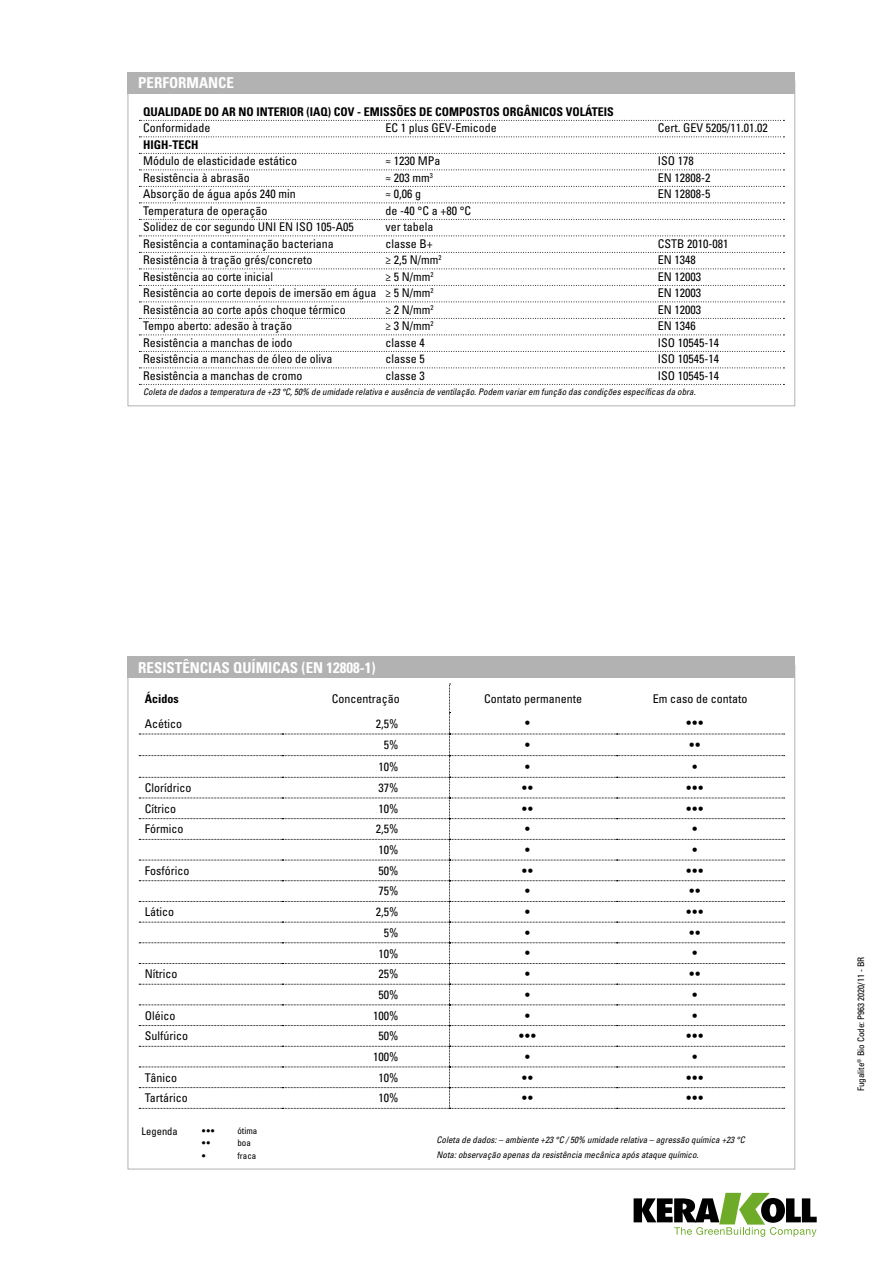
<style>
.page{position:relative;width:893px;height:1263px;background:#fff}
.page>*{position:absolute;margin:0;border:0;box-sizing:border-box;transform-origin:0 0}
.t1{font:700 condensed 15px "Univers LT Std";color:#fff}
.t2{font:condensed 12px "Univers LT Std";color:#000}
.t3{font:700 condensed 12px "Univers LT Std";color:#000}
.t4{font:12px "Helvetica Neue LT Std";color:#000}
.t5{font:condensed 10.5px "Univers LT Std";color:#000}
.t6{font:italic condensed 9px/15px "Univers LT Std";color:#000}
.t7{font:condensed 9px "Univers LT Std";color:#000}
.t8{font:9px "Helvetica Neue LT Std";color:#000}
</style>
<div class="page">
<svg style="left:634px;top:1193px;width:183px;height:44px"></svg>
<svg style="left:139px;top:120px;width:645px;height:1px"></svg>
<svg style="left:139px;top:136px;width:645px;height:1px"></svg>
<svg style="left:139px;top:153px;width:645px;height:1px"></svg>
<svg style="left:139px;top:169px;width:645px;height:1px"></svg>
<svg style="left:139px;top:186px;width:645px;height:1px"></svg>
<svg style="left:139px;top:202px;width:645px;height:1px"></svg>
<svg style="left:139px;top:219px;width:645px;height:1px"></svg>
<svg style="left:139px;top:235px;width:645px;height:1px"></svg>
<svg style="left:139px;top:252px;width:645px;height:1px"></svg>
<svg style="left:139px;top:268px;width:645px;height:1px"></svg>
<svg style="left:139px;top:285px;width:645px;height:1px"></svg>
<svg style="left:139px;top:301px;width:645px;height:1px"></svg>
<svg style="left:139px;top:318px;width:645px;height:1px"></svg>
<svg style="left:139px;top:334px;width:645px;height:1px"></svg>
<svg style="left:139px;top:351px;width:645px;height:1px"></svg>
<svg style="left:139px;top:367px;width:645px;height:1px"></svg>
<svg style="left:139px;top:384px;width:645px;height:1px"></svg>
<div style="left:128px;top:72px;width:667px;height:22px;background:#b3b2b2"></div>
<svg style="left:139px;top:684px;width:646px;height:425px"></svg>
<div style="left:128px;top:656px;width:667px;height:22px;background:#b3b2b2"></div>
<p class="t1" style="left:138px;top:74px;width:97px">PERFORMANCE</p>
<p class="t3" style="left:143px;top:104px;width:472px">QUALIDADE DO AR NO INTERIOR (IAQ) COV - EMISSÕES DE COMPOSTOS ORGÂNICOS VOLÁTEIS</p>
<p class="t2" style="left:143px;top:120px;width:69px">Conformidade</p>
<p class="t2" style="left:386px;top:120px;width:113px">EC 1 plus GEV-Emicode</p>
<p class="t2" style="left:658px;top:120px;width:111px">Cert. GEV 5205/11.01.02</p>
<p class="t3" style="left:143px;top:137px;width:57px">HIGH-TECH</p>
<p class="t2" style="left:143px;top:153px;width:155px">Módulo de elasticidade estático</p>
<p class="t2" style="left:386px;top:153px;width:56px">≈ 1230 MPa</p>
<p class="t2" style="left:658px;top:153px;width:37px">ISO 178</p>
<p class="t2" style="left:143px;top:170px;width:108px">Resistência à abrasão</p>
<p class="t2" style="left:386px;top:170px;width:49px">≈ 203 mm<sup>3</sup></p>
<p class="t2" style="left:658px;top:170px;width:54px">EN 12808-2</p>
<p class="t2" style="left:143px;top:186px;width:154px">Absorção de água após 240 min</p>
<p class="t2" style="left:386px;top:186px;width:37px">≈ 0,06 g</p>
<p class="t2" style="left:658px;top:186px;width:54px">EN 12808-5</p>
<p class="t2" style="left:143px;top:203px;width:126px">Temperatura de operação</p>
<p class="t2" style="left:386px;top:203px;width:87px">de -40 °C a +80 °C</p>
<p class="t2" style="left:143px;top:219px;width:212px">Solidez de cor segundo UNI EN ISO 105-A05</p>
<p class="t2" style="left:386px;top:219px;width:49px">ver tabela</p>
<p class="t2" style="left:143px;top:236px;width:192px">Resistência a contaminação bacteriana</p>
<p class="t2" style="left:386px;top:236px;width:49px">classe B+</p>
<p class="t2" style="left:658px;top:236px;width:72px">CSTB 2010-081</p>
<p class="t2" style="left:143px;top:252px;width:171px">Resistência à tração grés/concreto</p>
<p class="t2" style="left:386px;top:252px;width:57px">≥ 2,5 N/mm<sup>2</sup></p>
<p class="t2" style="left:658px;top:252px;width:39px">EN 1348</p>
<p class="t2" style="left:143px;top:269px;width:131px">Resistência ao corte inicial</p>
<p class="t2" style="left:386px;top:269px;width:49px">≥ 5 N/mm<sup>2</sup></p>
<p class="t2" style="left:658px;top:269px;width:45px">EN 12003</p>
<p class="t2" style="left:143px;top:285px;width:292px">Resistência ao corte depois de imersão em água ≥ 5 N/mm<sup>2</sup></p>
<p class="t2" style="left:658px;top:285px;width:45px">EN 12003</p>
<p class="t2" style="left:143px;top:302px;width:204px">Resistência ao corte após choque térmico</p>
<p class="t2" style="left:386px;top:302px;width:49px">≥ 2 N/mm<sup>2</sup></p>
<p class="t2" style="left:658px;top:302px;width:45px">EN 12003</p>
<p class="t2" style="left:143px;top:318px;width:151px">Tempo aberto: adesão à tração</p>
<p class="t2" style="left:386px;top:318px;width:49px">≥ 3 N/mm<sup>2</sup></p>
<p class="t2" style="left:658px;top:318px;width:39px">EN 1346</p>
<p class="t2" style="left:143px;top:335px;width:151px">Resistência a manchas de iodo</p>
<p class="t2" style="left:386px;top:335px;width:41px">classe 4</p>
<p class="t2" style="left:658px;top:335px;width:63px">ISO 10545-14</p>
<p class="t2" style="left:143px;top:351px;width:191px">Resistência a manchas de óleo de oliva</p>
<p class="t2" style="left:386px;top:351px;width:41px">classe 5</p>
<p class="t2" style="left:658px;top:351px;width:63px">ISO 10545-14</p>
<p class="t2" style="left:143px;top:368px;width:161px">Resistência a manchas de cromo</p>
<p class="t2" style="left:386px;top:368px;width:41px">classe 3</p>
<p class="t2" style="left:658px;top:368px;width:63px">ISO 10545-14</p>
<p class="t6" style="left:143px;top:384px;width:554px">Coleta de dados a temperatura de +23 °C, 50% de umidade relativa e ausência de ventilação. Podem variar em função das condições específicas da obra.</p>
<p class="t1" style="left:138px;top:658px;width:239px">RESISTÊNCIAS QUÍMICAS (EN 12808-1)</p>
<p class="t3" style="left:145px;top:691px;width:35px">Ácidos</p>
<p class="t2" style="left:332px;top:691px;width:70px">Concentração</p>
<p class="t2" style="left:484px;top:691px;width:100px">Contato permanente</p>
<p class="t2" style="left:653px;top:691px;width:96px">Em caso de contato</p>
<p class="t2" style="left:145px;top:716px;width:39px">Acético</p>
<p class="t2" style="left:376px;top:716px;width:24px">2,5%</p>
<p class="t4" style="left:525px;top:716px;width:7px">•</p>
<p class="t4" style="left:686px;top:716px;width:19px">•••</p>
<p class="t2" style="left:384px;top:737px;width:16px">5%</p>
<p class="t4" style="left:525px;top:738px;width:7px">•</p>
<p class="t4" style="left:689px;top:738px;width:13px">••</p>
<p class="t2" style="left:379px;top:759px;width:21px">10%</p>
<p class="t4" style="left:525px;top:759px;width:7px">•</p>
<p class="t4" style="left:692px;top:759px;width:7px">•</p>
<p class="t2" style="left:145px;top:780px;width:48px">Clorídrico</p>
<p class="t2" style="left:379px;top:780px;width:21px">37%</p>
<p class="t4" style="left:522px;top:780px;width:13px">••</p>
<p class="t4" style="left:686px;top:780px;width:19px">•••</p>
<p class="t2" style="left:145px;top:801px;width:33px">Cítrico</p>
<p class="t2" style="left:379px;top:801px;width:21px">10%</p>
<p class="t4" style="left:522px;top:801px;width:13px">••</p>
<p class="t4" style="left:686px;top:801px;width:19px">•••</p>
<p class="t2" style="left:145px;top:821px;width:40px">Fórmico</p>
<p class="t2" style="left:376px;top:821px;width:24px">2,5%</p>
<p class="t4" style="left:525px;top:822px;width:7px">•</p>
<p class="t4" style="left:692px;top:822px;width:7px">•</p>
<p class="t2" style="left:379px;top:842px;width:21px">10%</p>
<p class="t4" style="left:525px;top:842px;width:7px">•</p>
<p class="t4" style="left:692px;top:842px;width:7px">•</p>
<p class="t2" style="left:145px;top:863px;width:46px">Fosfórico</p>
<p class="t2" style="left:379px;top:863px;width:21px">50%</p>
<p class="t4" style="left:522px;top:863px;width:13px">••</p>
<p class="t4" style="left:686px;top:863px;width:19px">•••</p>
<p class="t2" style="left:379px;top:883px;width:21px">75%</p>
<p class="t4" style="left:525px;top:884px;width:7px">•</p>
<p class="t4" style="left:689px;top:884px;width:13px">••</p>
<p class="t2" style="left:145px;top:904px;width:31px">Lático</p>
<p class="t2" style="left:376px;top:904px;width:24px">2,5%</p>
<p class="t4" style="left:525px;top:905px;width:7px">•</p>
<p class="t4" style="left:686px;top:905px;width:19px">•••</p>
<p class="t2" style="left:384px;top:925px;width:16px">5%</p>
<p class="t4" style="left:525px;top:925px;width:7px">•</p>
<p class="t4" style="left:689px;top:925px;width:13px">••</p>
<p class="t2" style="left:379px;top:946px;width:21px">10%</p>
<p class="t4" style="left:525px;top:946px;width:7px">•</p>
<p class="t4" style="left:692px;top:946px;width:7px">•</p>
<p class="t2" style="left:145px;top:966px;width:34px">Nítrico</p>
<p class="t2" style="left:379px;top:966px;width:21px">25%</p>
<p class="t4" style="left:525px;top:967px;width:7px">•</p>
<p class="t4" style="left:689px;top:967px;width:13px">••</p>
<p class="t2" style="left:379px;top:987px;width:21px">50%</p>
<p class="t4" style="left:525px;top:987px;width:7px">•</p>
<p class="t4" style="left:692px;top:987px;width:7px">•</p>
<p class="t2" style="left:145px;top:1008px;width:32px">Oléico</p>
<p class="t2" style="left:373px;top:1008px;width:27px">100%</p>
<p class="t4" style="left:525px;top:1008px;width:7px">•</p>
<p class="t4" style="left:692px;top:1008px;width:7px">•</p>
<p class="t2" style="left:145px;top:1028px;width:45px">Sulfúrico</p>
<p class="t2" style="left:379px;top:1028px;width:21px">50%</p>
<p class="t4" style="left:519px;top:1029px;width:19px">•••</p>
<p class="t4" style="left:686px;top:1029px;width:19px">•••</p>
<p class="t2" style="left:373px;top:1049px;width:27px">100%</p>
<p class="t4" style="left:525px;top:1049px;width:7px">•</p>
<p class="t4" style="left:692px;top:1049px;width:7px">•</p>
<p class="t2" style="left:145px;top:1070px;width:34px">Tânico</p>
<p class="t2" style="left:379px;top:1070px;width:21px">10%</p>
<p class="t4" style="left:522px;top:1070px;width:13px">••</p>
<p class="t4" style="left:686px;top:1070px;width:19px">•••</p>
<p class="t2" style="left:145px;top:1090px;width:45px">Tartárico</p>
<p class="t2" style="left:379px;top:1090px;width:21px">10%</p>
<p class="t4" style="left:522px;top:1091px;width:13px">••</p>
<p class="t4" style="left:686px;top:1091px;width:19px">•••</p>
<p class="t5" style="left:142px;top:1124px;width:38px">Legenda</p>
<p class="t8" style="left:202px;top:1125px;width:15px">•••</p>
<p class="t7" style="left:237px;top:1125px;width:21px">ótima</p>
<p class="t8" style="left:202px;top:1138px;width:10px">••</p>
<p class="t7" style="left:237px;top:1137px;width:15px">boa</p>
<p class="t8" style="left:202px;top:1150px;width:6px">•</p>
<p class="t7" style="left:237px;top:1150px;width:20px">fraca</p>
<p class="t6" style="left:437px;top:1132px;width:310px">Coleta de dados: – ambiente +23 °C / 50% umidade relativa – agressão química +23 °C<br>Nota: observação apenas da resistência mecânica após ataque químico.</p>
<p class="t7" style="left:855px;top:1091px;width:136px;rotate:-90deg">Fugalite<sup>®</sup> Bio Code: P963 2020/11 - BR</p>
</div>
